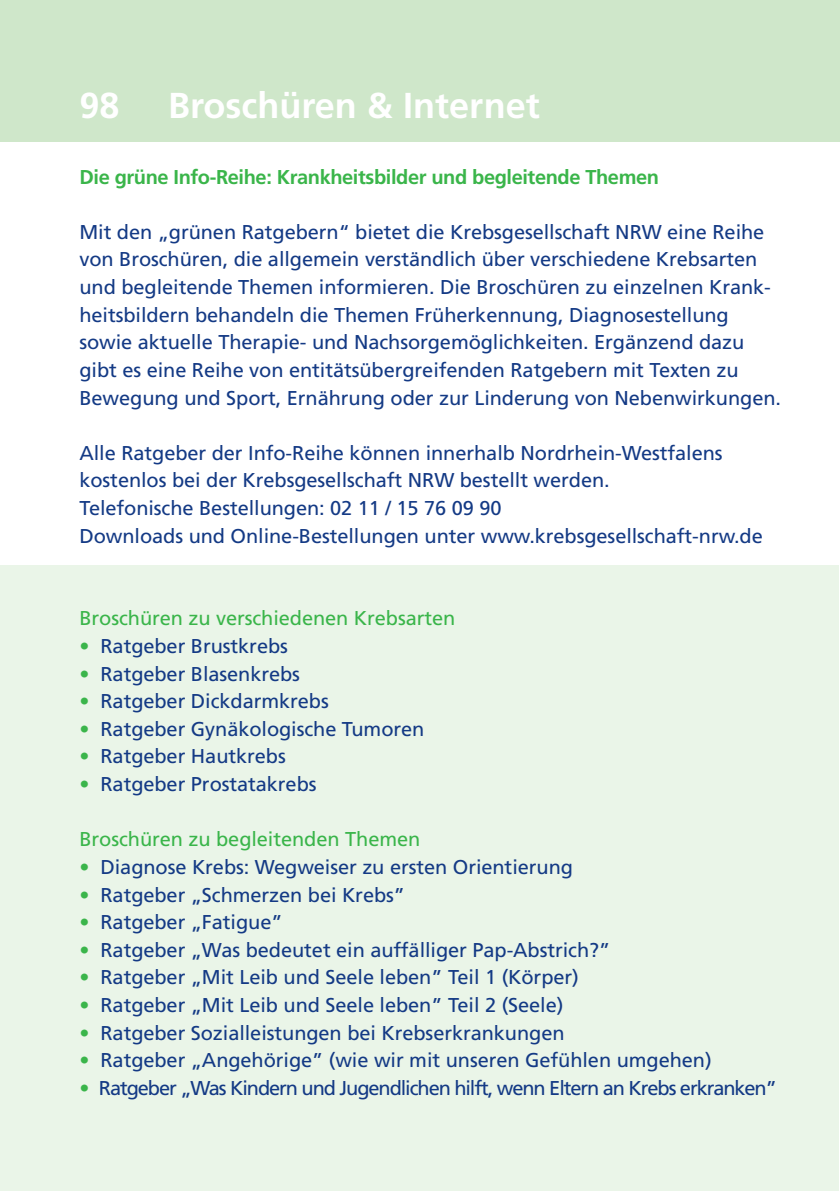
<style>
.page{position:relative;width:840px;height:1191px;background:#fff}
.page>*{position:absolute;margin:0;border:0;box-sizing:border-box;transform-origin:0 0}
.t1{font:700 36px "Frutiger LT";color:#fff}
.t2{font:20px/27.6px "Frutiger LT";letter-spacing:-.005em;color:#143a85}
.t3{font:20px "Frutiger LT";letter-spacing:-.055em;color:#143a85}
.t4{font:20px "Frutiger LT";letter-spacing:-.005em;color:#3ab54a}
.t5{font:700 20px "Frutiger LT";letter-spacing:-.02em;color:#3ab54a}
.s1{color:#3ab54a}
</style>
<div class="page">
<div style="left:0;top:565px;width:837px;height:626px;background:#eaf5e8"></div>
<div style="left:0;top:0;width:838px;height:142px;background:#cfe7ca"></div>
<h1 class="t1" style="left:79px;top:91px;width:42px">98</h1>
<h1 class="t1" style="left:168px;top:91px;width:373px">Broschüren &amp; Internet</h1>
<p class="t5" style="left:79px;top:169px;width:580px">Die grüne Info-Reihe: Krankheitsbilder und begleitende Themen</p>
<p class="t2" style="left:79px;top:220px;width:702px">Mit den „grünen Ratgebern“ bietet die Krebsgesellschaft NRW eine Reihe von Broschüren, die allgemein verständlich über verschiedene Krebsarten und begleitende Themen informieren. Die Broschüren zu einzelnen Krank&shy;heitsbildern behandeln die Themen Früherkennung, Diagnosestellung sowie aktuelle Therapie- und Nachsorgemöglichkeiten. Ergänzend dazu gibt es eine Reihe von entitätsübergreifenden Ratgebern mit Texten zu Bewegung und Sport, Ernährung oder zur Linderung von Nebenwirkungen.</p>
<p class="t2" style="left:79px;top:440px;width:684px">Alle Ratgeber der Info-Reihe können innerhalb Nordrhein-Westfalens kostenlos bei der Krebsgesellschaft NRW bestellt werden.<br>Telefonische Bestellungen: 02 11 / 15 76 09 90<br>Downloads und Online-Bestellungen unter www.krebsgesellschaft-nrw.de</p>
<p class="t4" style="left:79px;top:610px;width:377px">Broschüren zu verschiedenen Krebsarten</p>
<p class="t2" style="left:79px;top:634px;width:210px"><span class="s1">•</span> Ratgeber Brustkrebs</p>
<p class="t2" style="left:79px;top:661px;width:222px"><span class="s1">•</span> Ratgeber Blasenkrebs</p>
<p class="t2" style="left:79px;top:689px;width:251px"><span class="s1">•</span> Ratgeber Dickdarmkrebs</p>
<p class="t2" style="left:79px;top:716px;width:346px"><span class="s1">•</span> Ratgeber Gynäkologische Tumoren</p>
<p class="t2" style="left:79px;top:744px;width:208px"><span class="s1">•</span> Ratgeber Hautkrebs</p>
<p class="t2" style="left:79px;top:772px;width:238px"><span class="s1">•</span> Ratgeber Prostatakrebs</p>
<p class="t4" style="left:79px;top:831px;width:342px">Broschüren zu begleitenden Themen</p>
<p class="t2" style="left:79px;top:854px;width:495px"><span class="s1">•</span> Diagnose Krebs: Wegweiser zu ersten Orientierung</p>
<p class="t2" style="left:79px;top:882px;width:327px"><span class="s1">•</span> Ratgeber „Schmerzen bei Krebs”</p>
<p class="t2" style="left:79px;top:910px;width:204px"><span class="s1">•</span> Ratgeber „Fatigue”</p>
<p class="t2" style="left:79px;top:937px;width:532px"><span class="s1">•</span> Ratgeber „Was bedeutet ein auffälliger Pap-Abstrich?”</p>
<p class="t2" style="left:79px;top:965px;width:500px"><span class="s1">•</span> Ratgeber „Mit Leib und Seele leben” Teil 1 (Körper)</p>
<p class="t2" style="left:79px;top:992px;width:485px"><span class="s1">•</span> Ratgeber „Mit Leib und Seele leben” Teil 2 (Seele)</p>
<p class="t2" style="left:79px;top:1020px;width:486px"><span class="s1">•</span> Ratgeber Sozialleistungen bei Krebserkrankungen</p>
<p class="t2" style="left:79px;top:1048px;width:633px"><span class="s1">•</span> Ratgeber „Angehörige” (wie wir mit unseren Gefühlen umgehen)</p>
<p class="t3" style="left:79px;top:1079px;width:698px"><span class="s1">•</span> Ratgeber „Was Kindern und Jugendlichen hilft, wenn Eltern an Krebs erkranken”</p>
</div>
